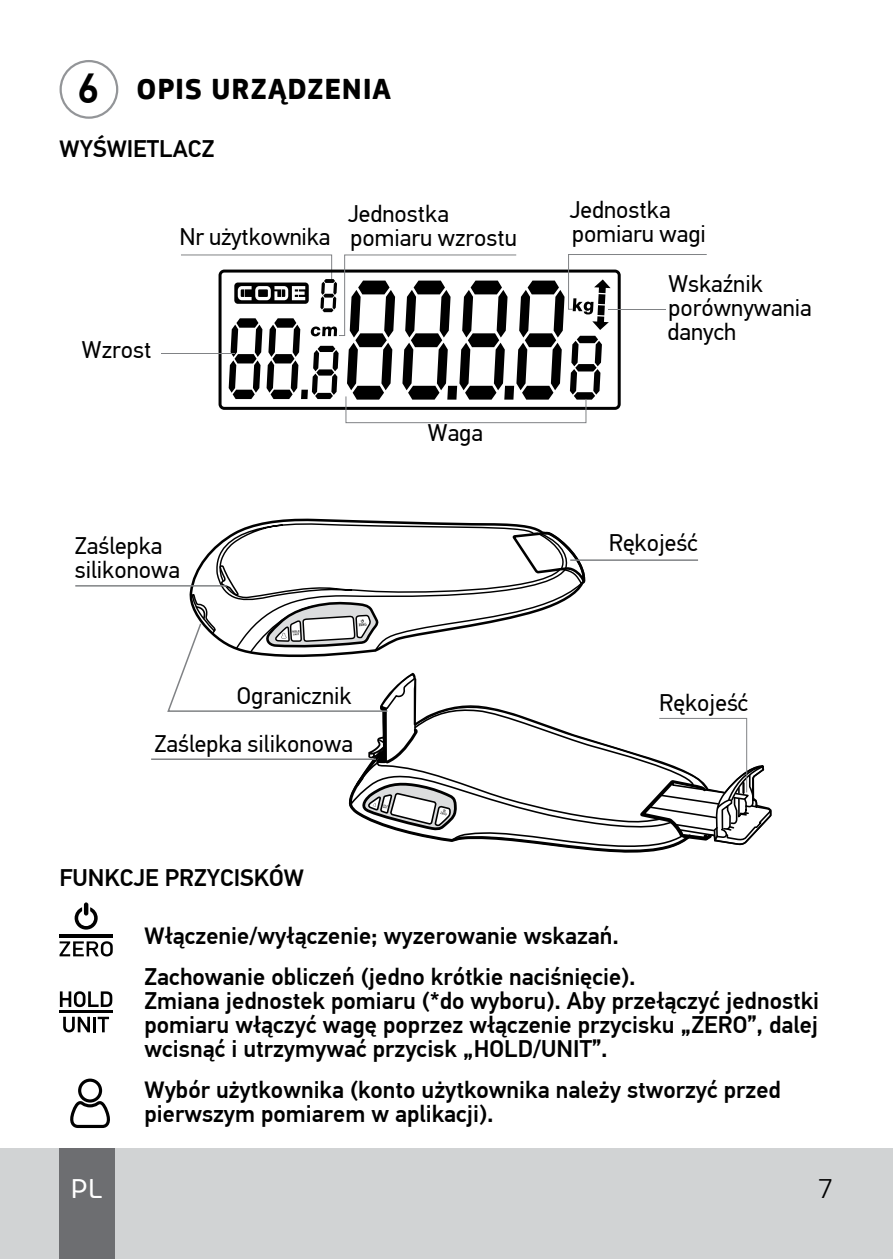
<style>
.page{position:relative;width:893px;height:1259px;background:#fff}
.page>*{position:absolute;margin:0;border:0;box-sizing:border-box;transform-origin:0 0}
.t1{font:500 42px "PF Din Text Pro";color:#000}
.t2{font:700 30px "PF Square Sans Pro";letter-spacing:.025em;color:#000}
.t3{font:27px "Core Rhino";color:#fff}
.t4{font:300 27px "Core Sans A35";color:#000}
.t5{font:500 24px/24px "PF Din Text Pro";color:#000}
.t6{font:24px/24px "PF Din Text Pro";color:#000}
</style>
<div class="page">
<div style="left:0;top:1148px;width:893px;height:111px;background:#d1d3d4"></div>
<div style="left:60px;top:1148px;width:55px;height:111px;background:#6d6e71"></div>
<div style="left:60px;top:60px;width:58px;height:59px;border:2px solid #939598;border-radius:50%"></div>
<svg style="left:260px;top:519px;width:209px;height:4px"></svg>
<svg style="left:60px;top:941px;width:53px;height:15px"></svg>
<hr style="left:60px;top:934px;width:53px;height:3px;background:#000">
<svg style="left:75px;top:907px;width:23px;height:22px"></svg>
<hr style="left:84px;top:902px;width:4px;height:13px;background:#000;border-radius:2px">
<svg style="left:60px;top:991px;width:52px;height:16px"></svg>
<svg style="left:63px;top:1016px;width:27px;height:16px"></svg>
<hr style="left:93px;top:1016px;width:3px;height:16px;background:#000">
<svg style="left:98px;top:1016px;width:11px;height:16px"></svg>
<hr style="left:60px;top:1010px;width:53px;height:3px;background:#000">
<svg style="left:70px;top:1078px;width:40px;height:50px"></svg>
<hr style="left:75px;top:585px;width:152px;height:1px;background:#808285">
<hr style="left:151px;top:758px;width:225px;height:2px;background:#808285">
<hr style="left:161px;top:353px;width:74px;height:1px;background:#808285">
<svg style="left:181px;top:254px;width:526px;height:169px"></svg>
<svg style="left:166px;top:523px;width:606px;height:329px"></svg>
<h1 class="t1" style="left:77px;top:63px;width:24px">6</h1>
<p class="t2" style="left:136px;top:71px;width:256px">OPIS URZĄDZENIA</p>
<p class="t5" style="left:60px;top:137px;width:156px">WYŚWIETLACZ</p>
<p class="t6" style="left:82px;top:338px;width:71px">Wzrost</p>
<p class="t6" style="left:179px;top:225px;width:152px">Nr użytkownika</p>
<p class="t6" style="left:348px;top:202px;width:171px">Jednostka pomiaru wzrostu</p>
<p class="t6" style="left:569px;top:198px;width:138px">Jednostka pomiaru wagi</p>
<p class="t6" style="left:668px;top:272px;width:146px">Wskaźnik porównywania danych</p>
<p class="t6" style="left:428px;top:421px;width:57px">Waga</p>
<p class="t6" style="left:75px;top:534px;width:107px">Zaślepka silikonowa</p>
<p class="t6" style="left:609px;top:530px;width:91px">Rękojeść</p>
<p class="t6" style="left:154px;top:671px;width:200px;line-height:48px;text-align:right">Ogranicznik<br>Zaślepka silikonowa</p>
<p class="t6" style="left:659px;top:691px;width:91px">Rękojeść</p>
<p class="t5" style="left:60px;top:865px;width:246px">FUNKCJE PRZYCISKÓW</p>
<p class="t5" style="left:145px;top:915px;width:493px;line-height:41.1px">Włączenie/wyłączenie; wyzerowanie wskazań.<br>Zachowanie obliczeń (jedno krótkie naciśnięcie).</p>
<p class="t5" style="left:145px;top:988px;width:676px;text-align:justify">Zmiana jednostek pomiaru (*do wyboru). Aby przełączyć jednostki pomiaru włączyć wagę poprzez włączenie przycisku „ZERO”, dalej wcisnąć i utrzymywać przycisk „HOLD/UNIT”.</p>
<p class="t5" style="left:145px;top:1078px;width:638px">Wybór użytkownika (konto użytkownika należy stworzyć przed pierwszym pomiarem w aplikacji).</p>
<p class="t3" style="left:71px;top:1171px;width:33px">PL</p>
<p class="t4" style="left:818px;top:1171px;width:17px">7</p>
</div>
